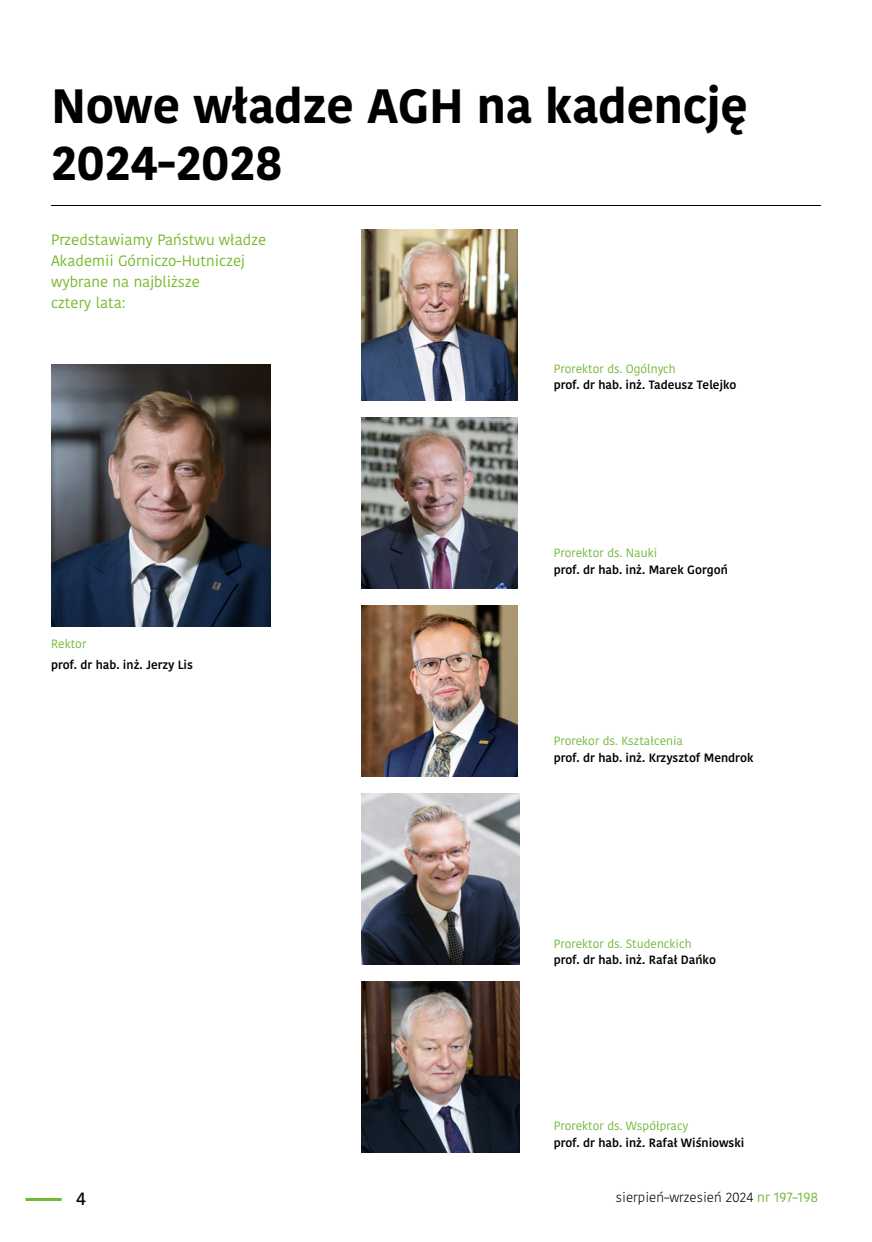
<style>
.page{position:relative;width:872px;height:1242px;background:#fff}
.page>*{position:absolute;margin:0;border:0;box-sizing:border-box;transform-origin:0 0}
.t1{font:700 48px/57.6px "Kohinoor Bangla";letter-spacing:-.005em;color:#000}
.t2{font:500 18px "Kohinoor Bangla";color:#000}
.t3{font:15px/21px "Kohinoor Bangla";color:#76b828}
.t4{font:300 13.5px "Kohinoor Bangla";color:#000}
.t5{font:600 12px "Kohinoor Bangla";color:#000}
.t6{font:12px "Kohinoor Bangla";color:#72b736}
.s1{font-weight:400;color:#72b736}
</style>
<div class="page">
<hr style="left:26px;top:1198px;width:36px;height:3px;background:#72b736">
<hr style="left:51px;top:205px;width:770px;height:1px;background:#000">
<img style="left:51px;top:365px;width:219px;height:261px">
<img style="left:361px;top:229px;width:156px;height:172px">
<img style="left:361px;top:417px;width:156px;height:171px">
<img style="left:361px;top:605px;width:156px;height:171px">
<img style="left:361px;top:793px;width:158px;height:171px">
<img style="left:361px;top:981px;width:158px;height:171px">
<h1 class="t1" style="left:51px;top:75px;width:698px">Nowe władze AGH na kadencję<br>2024-2028</h1>
<p class="t3" style="left:51px;top:229px;width:217px">Przedstawiamy Państwu władze<br>Akademii Górniczo-Hutniczej wybrane na najbliższe<br>cztery lata:</p>
<p class="t6" style="left:51px;top:634px;width:37px">Rektor</p>
<p class="t5" style="left:51px;top:654px;width:143px">prof. dr hab. inż. Jerzy Lis</p>
<p class="t6" style="left:553px;top:359px;width:124px">Prorektor ds. Ogólnych</p>
<p class="t5" style="left:553px;top:375px;width:184px">prof. dr hab. inż. Tadeusz Telejko</p>
<p class="t6" style="left:553px;top:544px;width:105px">Prorektor ds. Nauki</p>
<p class="t5" style="left:553px;top:559px;width:176px">prof. dr hab. inż. Marek Gorgoń</p>
<p class="t6" style="left:553px;top:731px;width:131px">Prorekor ds. Kształcenia</p>
<p class="t5" style="left:553px;top:747px;width:201px">prof. dr hab. inż. Krzysztof Mendrok</p>
<p class="t6" style="left:553px;top:934px;width:139px">Prorektor ds. Studenckich</p>
<p class="t5" style="left:553px;top:950px;width:164px">prof. dr hab. inż. Rafał Dańko</p>
<p class="t6" style="left:553px;top:1116px;width:136px">Prorektor ds. Współpracy</p>
<p class="t5" style="left:553px;top:1132px;width:192px">prof. dr hab. inż. Rafał Wiśniowski</p>
<h2 class="t2" style="left:76px;top:1184px;width:11px">4</h2>
<p class="t4" style="left:616px;top:1187px;width:204px">sierpień–wrzesień 2024 <span class="s1">nr 197–198</span></p>
</div>
